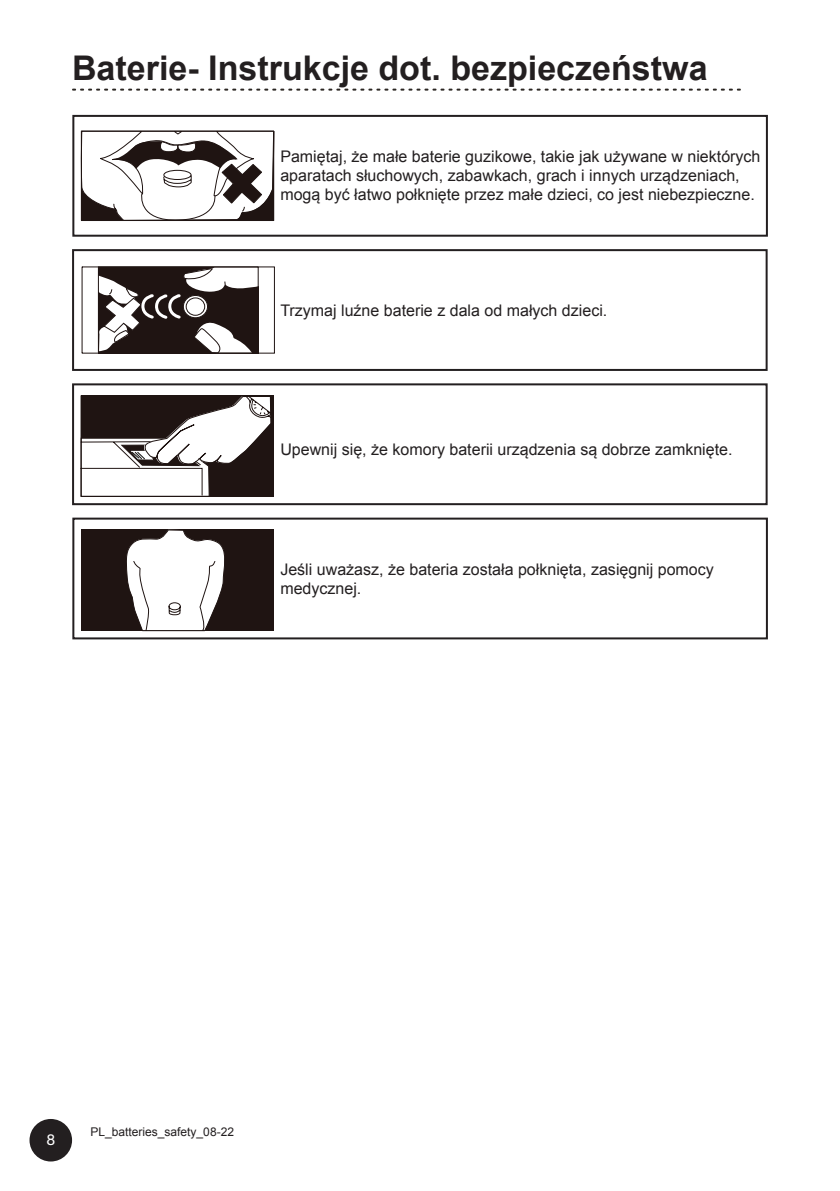
<style>
.page{position:relative;width:840px;height:1191px;background:#fff}
.page>*{position:absolute;margin:0;border:0;box-sizing:border-box;transform-origin:0 0}
.t1{font:700 34px "Arial";color:#231f20}
.t2{font:16px/19.2px "Arial";color:#231f20}
.t3{font:16px "Acumin Pro";color:#fff}
.t4{font:12px "Arial";color:#231f20}
</style>
<div class="page">
<svg style="left:72px;top:89px;width:668px;height:2px"></svg>
<div style="left:72px;top:115px;width:695px;height:122px;border:2px solid #231f20"></div>
<div style="left:72px;top:249px;width:695px;height:122px;border:2px solid #231f20"></div>
<div style="left:72px;top:383px;width:695px;height:122px;border:2px solid #231f20"></div>
<div style="left:72px;top:517px;width:695px;height:122px;border:2px solid #231f20"></div>
<svg style="left:81px;top:130px;width:194px;height:91px"></svg>
<hr style="left:81px;top:131px;width:1px;height:89px;background:#1f1412">
<hr style="left:81px;top:220px;width:192px;height:1px;background:#1f1412">
<hr style="left:273px;top:131px;width:1px;height:90px;background:#1f1412">
<hr style="left:81px;top:131px;width:193px;height:1px;background:#1f1412">
<svg style="left:95px;top:267px;width:163px;height:86px"></svg>
<div style="left:186px;top:298px;width:19px;height:17px;background:#fff;border-radius:50%"></div>
<div style="left:185px;top:297px;width:20px;height:19px;border:1px solid #1f1412;border-radius:50%"></div>
<hr style="left:98px;top:267px;width:1px;height:86px;background:#1f1412">
<hr style="left:258px;top:267px;width:1px;height:86px;background:#1f1412">
<hr style="left:82px;top:267px;width:1px;height:86px;background:#1f1412">
<hr style="left:82px;top:353px;width:192px;height:1px;background:#1f1412">
<hr style="left:274px;top:267px;width:1px;height:86px;background:#1f1412">
<hr style="left:82px;top:266px;width:192px;height:1px;background:#1f1412">
<svg style="left:80px;top:395px;width:192px;height:102px"></svg>
<hr style="left:81px;top:395px;width:1px;height:101px;background:#1f1412">
<hr style="left:81px;top:496px;width:192px;height:1px;background:#1f1412">
<hr style="left:273px;top:395px;width:1px;height:101px;background:#1f1412">
<hr style="left:81px;top:395px;width:192px;height:1px;background:#1f1412">
<div style="left:80px;top:530px;width:193px;height:101px;background:#1f1412"></div>
<svg style="left:125px;top:529px;width:104px;height:102px"></svg>
<div style="left:30px;top:1120px;width:41px;height:40px;background:#231f20;border-radius:50%"></div>
<div style="left:29px;top:1119px;width:43px;height:42px;border:2px solid #231f20;border-radius:50%"></div>
<h1 class="t1" style="left:72px;top:49px;width:636px">Baterie- Instrukcje dot. bezpieczeństwa</h1>
<p class="t2" style="left:280px;top:147px;width:481px">Pamiętaj, że małe baterie guzikowe, takie jak używane w niektórych aparatach słuchowych, zabawkach, grach i innych urządzeniach, mogą być łatwo połknięte przez małe dzieci, co jest niebezpieczne.</p>
<p class="t2" style="left:280px;top:301px;width:328px">Trzymaj luźne baterie z dala od małych dzieci.</p>
<p class="t2" style="left:280px;top:440px;width:453px">Upewnij się, że komory baterii urządzenia są dobrze zamknięte.</p>
<p class="t2" style="left:280px;top:560px;width:435px">Jeśli uważasz, że bateria została połknięta, zasięgnij pomocy medycznej.</p>
<p class="t3" style="left:46px;top:1128px;width:10px">8</p>
<p class="t4" style="left:90px;top:1125px;width:145px">PL_batteries_safety_08-22</p>
</div>
